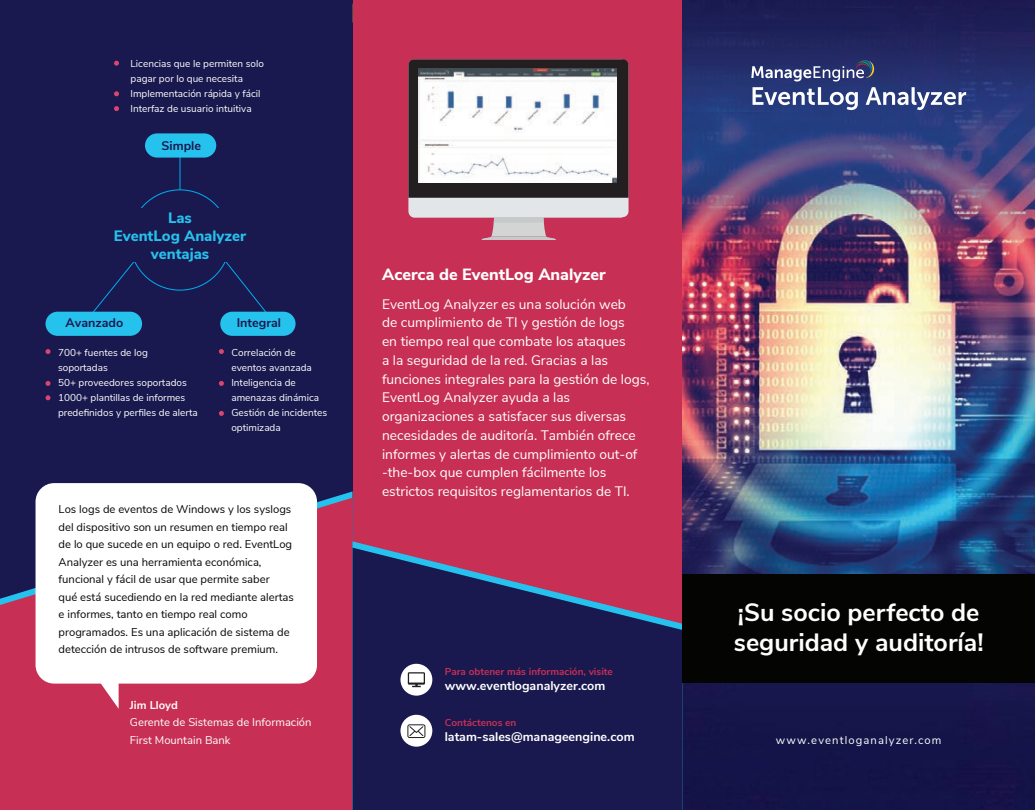
<style>
.page{position:relative;width:1035px;height:810px;background:#c73054}
.page>*{position:absolute;margin:0;border:0;box-sizing:border-box;transform-origin:0 0}
.t1{font:700 25px/30px "Nunito Sans";color:#fff}
.t2{font:800 16.25px "Nunito Sans";color:#fff}
.t3{font:800 15px/18px "Nunito Sans";color:#26c2ee;text-align:center}
.t4{font:13.75px/18.8px "Nunito Sans";color:#fff}
.t5{font:700 12.5px "Nunito Sans";color:#fff}
.t6{font:700 12.5px "Nunito Sans";color:#19184f}
.t7{font:11.25px/17.5px "Nunito Sans";color:#040503}
.t8{font:11.25px/17.5px "Nunito Sans";color:#fff}
.t9{font:11.25px "Nunito Sans";letter-spacing:.1em;color:#fff}
.t10{font:700 11.25px "Nunito Sans";color:#fff}
.t11{font:10px/15px "Nunito Sans";color:#fff}
.t12{font:700 10px "Nunito Sans";color:#c73054}
</style>
<div class="page">
<div style="left:0;top:0;width:353px;height:810px;background:#19184f"></div>
<svg style="left:352px;top:4px;width:1px;height:18px"></svg>
<img style="left:682px;top:0;width:353px;height:810px">
<div style="left:409px;top:60px;width:220px;height:157px;background:#e2e6e8;border-radius:6px"></div>
<svg style="left:482px;top:217px;width:74px;height:23px"></svg>
<svg style="left:408px;top:59px;width:221px;height:139px;background:#2e282a"></svg>
<svg style="left:0;top:498px;width:353px;height:312px;background:#b92f55"></svg>
<svg style="left:114px;top:61px;width:5px;height:5px"></svg>
<svg style="left:114px;top:91px;width:5px;height:5px"></svg>
<svg style="left:114px;top:106px;width:5px;height:5px"></svg>
<svg style="left:46px;top:349px;width:5px;height:5px"></svg>
<svg style="left:46px;top:381px;width:5px;height:5px"></svg>
<svg style="left:46px;top:395px;width:5px;height:5px"></svg>
<img style="left:418px;top:68px;width:199px;height:114px">
<svg style="left:219px;top:349px;width:5px;height:5px"></svg>
<svg style="left:219px;top:381px;width:5px;height:5px"></svg>
<svg style="left:219px;top:411px;width:5px;height:5px"></svg>
<hr style="left:179px;top:156px;width:2px;height:34px;background:#00aeef">
<svg style="left:91px;top:262px;width:45px;height:51px"></svg>
<svg style="left:224px;top:262px;width:44px;height:52px"></svg>
<div style="left:220px;top:312px;width:76px;height:24px;background:#26c2ee;border-radius:12px"></div>
<div style="left:46px;top:312px;width:96px;height:24px;background:#26c2ee;border-radius:12px"></div>
<div style="left:145px;top:133px;width:71px;height:25px;background:#26c2ee;border-radius:12px"></div>
<svg style="left:353px;top:548px;width:329px;height:262px;background:#301f53"></svg>
<svg style="left:36px;top:483px;width:281px;height:226px;background:#f8e7eb"></svg>
<div style="left:682px;top:575px;width:353px;height:108px;background:#040503"></div>
<div style="left:400px;top:715px;width:32px;height:32px;background:#fff;border-radius:50%"></div>
<svg style="left:407px;top:724px;width:18px;height:14px"></svg>
<div style="left:400px;top:664px;width:32px;height:32px;background:#fff;border-radius:50%"></div>
<svg style="left:408px;top:672px;width:17px;height:15px"></svg>
<svg style="left:751px;top:57px;width:127px;height:24px;background:#4b5383"></svg>
<svg style="left:753px;top:87px;width:213px;height:23px;background:#6572a1"></svg>
<p class="t11" style="left:131px;top:55px;width:135px">Licencias que le permiten solo pagar por lo que necesita<br>Implementación rápida y fácil<br>Interfaz de usuario intuitiva</p>
<p class="t6" style="left:162px;top:136px;width:41px">Simple</p>
<p class="t3" style="left:114px;top:208px;width:134px">Las<br>EventLog Analyzer ventajas</p>
<p class="t6" style="left:66px;top:314px;width:59px">Avanzado</p>
<p class="t6" style="left:237px;top:314px;width:46px">Integral</p>
<p class="t11" style="left:58px;top:345px;width:141px">700+ fuentes de log soportadas<br>50+ proveedores soportados<br>1000+ plantillas de informes predefinidos y perfiles de alerta</p>
<p class="t11" style="left:231px;top:345px;width:97px">Correlación de eventos avanzada<br>Inteligencia de amenazas dinámica<br>Gestión de incidentes optimizada</p>
<p class="t7" style="left:59px;top:500px;width:237px">Los logs de eventos de Windows y los syslogs del dispositivo son un resumen en tiempo real de lo que sucede en un equipo o red. EventLog Analyzer es una herramienta económica, funcional y fácil de usar que permite saber<br>qué está sucediendo en la red mediante alertas e informes, tanto en tiempo real como programados. Es una aplicación de sistema de detección de intrusos de software premium.</p>
<p class="t10" style="left:130px;top:697px;width:50px">Jim Lloyd</p>
<p class="t8" style="left:130px;top:713px;width:183px">Gerente de Sistemas de Información<br>First Mountain Bank</p>
<p class="t2" style="left:382px;top:262px;width:225px">Acerca de EventLog Analyzer</p>
<p class="t4" style="left:382px;top:294px;width:269px">EventLog Analyzer es una solución web<br>de cumplimiento de TI y gestión de logs<br>en tiempo real que combate los ataques<br>a la seguridad de la red. Gracias a las funciones integrales para la gestión de logs, EventLog Analyzer ayuda a las organizaciones a satisfacer sus diversas necesidades de auditoría. También ofrece informes y alertas de cumplimiento out-of -the-box que cumplen fácilmente los estrictos requisitos reglamentarios de TI.</p>
<p class="t12" style="left:445px;top:664px;width:170px">Para obtener más información, visite</p>
<p class="t5" style="left:445px;top:676px;width:162px">www.eventloganalyzer.com</p>
<p class="t12" style="left:445px;top:715px;width:73px">Contáctenos en</p>
<p class="t5" style="left:445px;top:727px;width:191px">latam-sales@manageengine.com</p>
<h1 class="t1" style="left:734px;top:596px;width:251px">¡Su socio perfecto de seguridad y auditoría!</h1>
<p class="t9" style="left:776px;top:732px;width:167px">www.eventloganalyzer.com</p>
</div>
